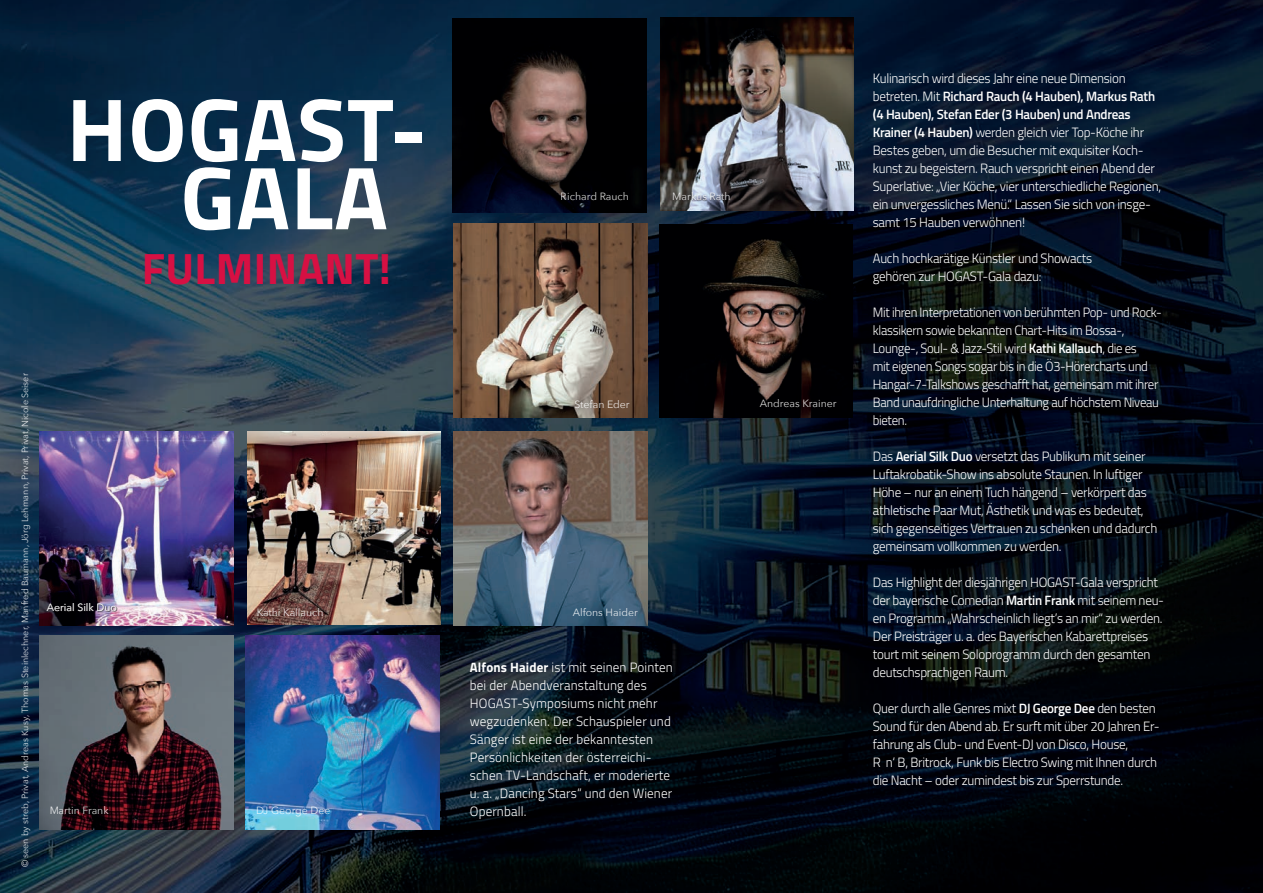
<style>
.page{position:relative;width:1263px;height:893px;background:#fff}
.page>*{position:absolute;margin:0;border:0;box-sizing:border-box;transform-origin:0 0}
.t1{font:700 89.55px/68.2px "Titillium Web";letter-spacing:.01em;color:#fff}
.t2{font:700 43.95px "Titillium Web";letter-spacing:.01em;color:#d71043}
.t3{font:300 13.5px/18px "Titillium Web";letter-spacing:-.02em;color:#fff}
.t4{font:300 13.5px/18px "Titillium Web";letter-spacing:-.02em;color:#fff;scale:.94 1}
.t5{font:300 13.5px/18px "Titillium Web";letter-spacing:.01em;color:#fff}
.t6{font:10.5px "Avenir Next";color:#fff}
.t7{font:9px "Avenir Next";color:#fff}
.s1{font-weight:700}
.s2{font-weight:600}
</style>
<div class="page">
<img style="left:0;top:0;width:1263px;height:893px">
<img style="left:454px;top:431px;width:193px;height:194px">
<img style="left:454px;top:224px;width:193px;height:193px">
<img style="left:659px;top:224px;width:194px;height:194px">
<img style="left:247px;top:431px;width:194px;height:193px">
<img style="left:246px;top:636px;width:194px;height:193px">
<img style="left:39px;top:636px;width:194px;height:193px">
<img style="left:39px;top:431px;width:194px;height:194px">
<img style="left:453px;top:19px;width:193px;height:193px">
<img style="left:660px;top:17px;width:194px;height:194px">
<div style="left:672px;top:191px;width:59px;height:10px;background:#231f20;opacity:.75"></div>
<div style="left:46px;top:603px;width:71px;height:9px;background:#231f20;opacity:.75"></div>
<h1 class="t1" style="left:180px;top:97px;width:247px;text-indent:-114px">HOGAST-<br>GALA</h1>
<h2 class="t2" style="left:142px;top:245px;width:251px">FULMINANT!</h2>
<p class="t7" style="left:21px;top:867px;width:496px;rotate:-90deg">© seen by streb, Privat, Andreas Kusy, Thomas Steinlechner, Manfred Baumann, Jörg Lehmann, Privat, Privat, Nicole Seiser</p>
<p class="t6" style="left:47px;top:602px;width:72px">Aerial Silk Duo</p>
<p class="t6" style="left:257px;top:606px;width:69px">Kathi Kallauch</p>
<p class="t6" style="left:49px;top:804px;width:61px">Martin Frank</p>
<p class="t6" style="left:256px;top:806px;width:76px">DJ George Dee</p>
<p class="t6" style="left:561px;top:190px;width:70px">Richard Rauch</p>
<p class="t6" style="left:672px;top:190px;width:60px">Markus Rath</p>
<p class="t6" style="left:574px;top:398px;width:57px">Stefan Eder</p>
<p class="t6" style="left:760px;top:398px;width:78px">Andreas Krainer</p>
<p class="t6" style="left:573px;top:606px;width:67px">Alfons Haider</p>
<p class="t5" style="left:470px;top:659px;width:205px"><span class="s1">Alfons Haider</span> ist mit seinen Pointen bei der Abendveranstaltung des<br>HOGAST-Symposiums nicht mehr wegzudenken. Der Schauspieler und<br>Sänger ist eine der bekanntesten<br>Persönlichkeiten der österreichi&shy;schen TV-Landschaft, er moderierte u. a. „Dancing Stars“ und den Wiener<br>Opernball.</p>
<p class="t3" style="left:873px;top:70px;width:290px">Kulinarisch wird dieses Jahr eine neue Dimension betreten. Mit <span class="s2">Richard Rauch (4 Hauben), Markus Rath (4 Hauben), Stefan Eder (3 Hauben) und Andreas Krainer (4 Hauben)</span> werden gleich vier Top-Köche ihr Bestes geben, um die Besucher mit exquisiter Koch&shy;kunst zu begeistern. Rauch verspricht einen Abend der Superlative: „Vier Köche, vier unterschiedliche Regionen, ein unvergessliches Menü.“ Lassen Sie sich von insge&shy;samt 15 Hauben verwöhnen!</p>
<p class="t3" style="left:873px;top:250px;width:221px">Auch hochkarätige Künstler und Showacts gehören zur HOGAST-Gala dazu:</p>
<p class="t4" style="left:873px;top:304px;width:309px">Mit ihren Interpretationen von berühmten Pop- und Rock&shy;klassikern sowie bekannten Chart-Hits im Bossa-, Lounge-, Soul- &amp; Jazz-Stil wird <span class="s2">Kathi Kallauch</span>, die es<br>mit eigenen Songs sogar bis in die Ö3-Hörercharts und Hangar-7-Talkshows geschafft hat, gemeinsam mit ihrer Band unaufdringliche Unterhaltung auf höchstem Niveau bieten.</p>
<p class="t3" style="left:873px;top:448px;width:286px">Das <span class="s2">Aerial Silk Duo</span> versetzt das Publikum mit seiner Luftakrobatik-Show ins absolute Staunen. In luftiger Höhe – nur an einem Tuch hängend – verkörpert das athletische Paar Mut, Ästhetik und was es bedeutet, sich gegenseitiges Vertrauen zu schenken und dadurch gemeinsam vollkommen zu werden.</p>
<p class="t3" style="left:873px;top:574px;width:293px">Das Highlight der diesjährigen HOGAST-Gala verspricht der bayerische Comedian <span class="s2">Martin Frank</span> mit seinem neu&shy;en Programm „Wahrscheinlich liegt’s an mir“ zu werden.<br>Der Preisträger u. a. des Bayerischen Kabarettpreises tourt mit seinem Soloprogramm durch den gesamten deutsch sprachigen Raum.</p>
<p class="t3" style="left:873px;top:700px;width:288px">Quer durch alle Genres mixt <span class="s2">DJ George Dee</span> den besten Sound für den Abend ab. Er surft mit über 20 Jahren Er&shy;fahrung als Club- und Event-DJ von Disco, House,<br>R n‘ B, Britrock, Funk bis Electro Swing mit Ihnen durch die Nacht – oder zumindest bis zur Sperrstunde.</p>
</div>
